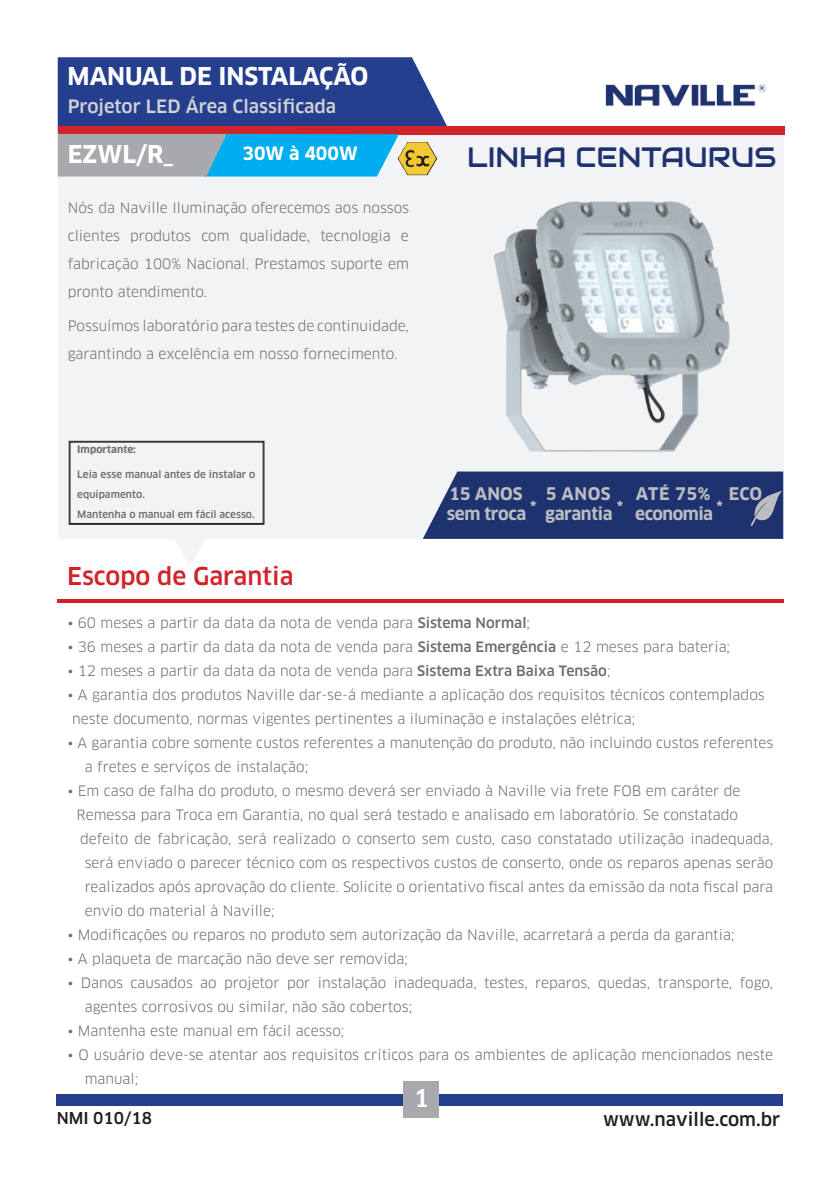
<style>
.page{position:relative;width:840px;height:1191px;background:#fff}
.page>*{position:absolute;margin:0;border:0;box-sizing:border-box;transform-origin:0 0}
.t1{font:28px "Audiowide";color:#1d326f}
.t2{font:700 24px "Clan OT";color:#fff}
.t3{font:500 24px "Clan OT";color:#d1232a}
.t4{font:500 24px "Clan OT";color:#fff}
.t5{font:500 18px "Clan OT";color:#d1d2d4}
.t6{font:500 18px "Clan OT";color:#231f20}
.t7{font:700 18px "Clan OT";color:#fff}
.t8{font:700 17px/19.8px "Clan OT";letter-spacing:-.02em;color:#bcbdc0}
.t9{font:500 16px "Clan OT";color:#231f20}
.t10{font:14px/28px "Clan OT";color:#6c6d70}
.t11{font:500 10px/19.8px "Clan OT";color:#6c6d70}
.t12{font:700 10px "Clan OT";color:#6c6d70}
.s1{font-weight:500}
</style>
<div class="page">
<div style="left:58px;top:127px;width:725px;height:411px;background:#f2f3f4"></div>
<div style="left:57px;top:1094px;width:725px;height:12px;background:#253f8e"></div>
<div style="left:402px;top:1080px;width:36px;height:37px;background:#a8a9ad"></div>
<div style="left:58px;top:126px;width:725px;height:9px;background:#d1232a"></div>
<svg style="left:58px;top:57px;width:389px;height:119px;background:#4968a0"></svg>
<img style="left:605px;top:84px;width:161px;height:23px">
<svg style="left:69px;top:441px;width:195px;height:123px"></svg>
<svg style="left:422px;top:471px;width:360px;height:68px;background:#2d4179"></svg>
<img style="left:397px;top:140px;width:40px;height:36px">
<img style="left:493px;top:201px;width:237px;height:251px">
<hr style="left:57px;top:599px;width:726px;height:3px;background:#d1232a">
<h2 class="t2" style="left:67px;top:63px;width:302px">MANUAL DE INSTALAÇÃO</h2>
<p class="t5" style="left:68px;top:95px;width:270px">Projetor LED Área Classificada</p>
<h2 class="t2" style="left:68px;top:140px;width:107px">EZWL/R_</h2>
<h1 class="t1" style="left:467px;top:139px;width:310px">LINHA CENTAURUS</h1>
<p class="t7" style="left:242px;top:143px;width:117px">30W à 400W</p>
<p class="t10" style="left:68px;top:194px;width:342px;text-align:justify">Nós da Naville Iluminação oferecemos aos nossos clientes produtos com qualidade, tecnologia e fabricação 100% Nacional. Prestamos suporte em pronto atendimento.</p>
<p class="t10" style="left:68px;top:311px;width:342px">Possuímos laboratório para testes de continuidade, garantindo a excelência em nosso fornecimento.</p>
<p class="t12" style="left:77px;top:443px;width:60px">Importante:</p>
<p class="t11" style="left:77px;top:465px;width:180px">Leia esse manual antes de instalar o equipamento.<br>Mantenha o manual em fácil acesso.</p>
<p class="t8" style="left:446px;top:484px;width:317px;text-indent:189px">ATÉ 75% ECO sem troca * garantia * economia *</p>
<p class="t8" style="left:449px;top:484px;width:75px">15 ANOS</p>
<p class="t8" style="left:545px;top:484px;width:66px">5 ANOS</p>
<h2 class="t3" style="left:67px;top:562px;width:228px">Escopo de Garantia</h2>
<p class="t10" style="left:68px;top:609px;width:463px">• 60 meses a partir da data da nota de venda para <span class="s1">Sistema Normal</span>;</p>
<p class="t10" style="left:68px;top:633px;width:663px">• 36 meses a partir da data da nota de venda para <span class="s1">Sistema Emergência</span> e 12 meses para bateria;</p>
<p class="t10" style="left:68px;top:657px;width:544px">• 12 meses a partir da data da nota de venda para <span class="s1">Sistema Extra Baixa Tensão</span>;</p>
<p class="t10" style="left:72px;top:683px;width:693px;line-height:24px;text-indent:-4px">• A garantia dos produtos Naville dar-se-á mediante a aplicação dos requisitos técnicos contemplados neste documento, normas vigentes pertinentes a iluminação e instalações elétrica;</p>
<p class="t10" style="left:85px;top:731px;width:689px;line-height:24px;text-indent:-17px">• A garantia cobre somente custos referentes a manutenção do produto, não incluindo custos referentes a fretes e serviços de instalação;</p>
<p class="t10" style="left:68px;top:777px;width:674px">• Em caso de falha do produto, o mesmo deverá ser enviado à Naville via frete FOB em caráter de</p>
<p class="t10" style="left:77px;top:801px;width:662px">Remessa para Troca em Garantia, no qual será testado e analisado em laboratório. Se constatado</p>
<p class="t10" style="left:80px;top:825px;width:694px">defeito de fabricação, será realizado o conserto sem custo, caso constatado utilização inadequada,</p>
<p class="t10" style="left:85px;top:849px;width:689px">será enviado o parecer técnico com os respectivos custos de conserto, onde os reparos apenas serão</p>
<p class="t10" style="left:85px;top:873px;width:689px">realizados após aprovação do cliente. Solicite o orientativo fiscal antes da emissão da nota fiscal para</p>
<p class="t10" style="left:85px;top:897px;width:191px">envio do material à Naville;</p>
<p class="t10" style="left:68px;top:921px;width:668px">• Modificações ou reparos no produto sem autorização da Naville, acarretará a perda da garantia;</p>
<p class="t10" style="left:68px;top:945px;width:341px">• A plaqueta de marcação não deve ser removida;</p>
<p class="t10" style="left:85px;top:971px;width:689px;line-height:24px;text-indent:-17px">• Danos causados ao projetor por instalação inadequada, testes, reparos, quedas, transporte, fogo, agentes corrosivos ou similar, não são cobertos;</p>
<p class="t10" style="left:68px;top:1017px;width:278px">• Mantenha este manual em fácil acesso;</p>
<p class="t10" style="left:85px;top:1043px;width:689px;line-height:24px;text-indent:-17px">• O usuário deve-se atentar aos requisitos críticos para os ambientes de aplicação mencionados neste manual;</p>
<p class="t9" style="left:57px;top:1108px;width:97px">NMI 010/18</p>
<h2 class="t4" style="left:413px;top:1084px;width:17px">1</h2>
<p class="t6" style="left:602px;top:1109px;width:179px">www.naville.com.br</p>
</div>
